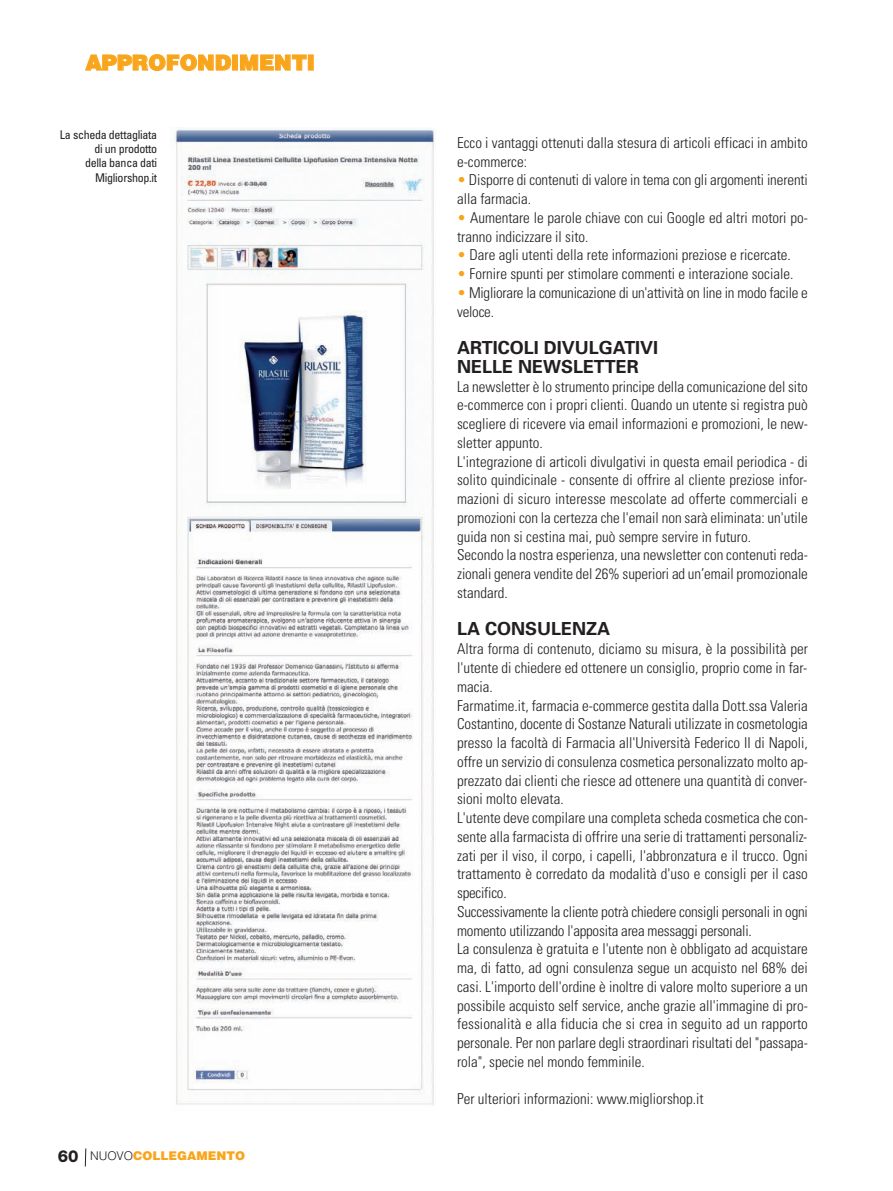
<style>
.page{position:relative;width:893px;height:1191px;background:#fff}
.page>*{position:absolute;margin:0;border:0;box-sizing:border-box;transform-origin:0 0}
.t1{font:900 21px "Helvetica";letter-spacing:-.005em;color:#f9a51b}
.t2{font:700 18px/18.8px "Univers";color:#231f20}
.t3{font:300 condensed 15px/18.8px "Univers";color:#231f20}
.t4{font:condensed 12px/14.4px "Univers";letter-spacing:-.025em;color:#231f20;text-align:right}
.t5{font:900 12px "Helvetica";color:#f9a51b}
.s1{font-family:"Helvetica Neue";font-weight:800;font-size:16.5px;color:#231f20}
.s2{font-weight:300;color:#231f20}
.s3{color:#f9a51b}
</style>
<div class="page">
<svg style="left:85px;top:1148px;width:2px;height:19px"></svg>
<img style="left:174px;top:128px;width:262px;height:977px">
<h1 class="t1" style="left:85px;top:55px;width:231px">APPROFONDIMENTI</h1>
<p class="t4" style="left:60px;top:128px;width:99px">La scheda dettagliata di un prodotto<br>della banca dati<br>Migliorshop.it</p>
<p class="t5" style="left:58px;top:1151px;width:189px"><span class="s1">60</span> <span class="s2">NUOVO</span>COLLEGAMENTO</p>
<p class="t3" style="left:457px;top:134px;width:352px">Ecco i vantaggi ottenuti dalla stesura di articoli efficaci in ambito e-commerce:</p>
<p class="t3" style="left:457px;top:172px;width:352px"><span class="s3">•</span> Disporre di contenuti di valore in tema con gli argomenti inerenti alla farmacia.</p>
<p class="t3" style="left:457px;top:209px;width:352px"><span class="s3">•</span> Aumentare le parole chiave con cui Google ed altri motori po&shy;tranno indicizzare il sito.</p>
<p class="t3" style="left:457px;top:247px;width:335px"><span class="s3">•</span> Dare agli utenti della rete informazioni preziose e ricercate.</p>
<p class="t3" style="left:457px;top:266px;width:338px"><span class="s3">•</span> Fornire spunti per stimolare commenti e interazione sociale.</p>
<p class="t3" style="left:457px;top:284px;width:352px"><span class="s3">•</span> Migliorare la comunicazione di un'attività on line in modo facile e veloce.</p>
<p class="t2" style="left:457px;top:340px;width:203px">ARTICOLI DIVULGATIVI<br>NELLE NEWSLETTER</p>
<p class="t3" style="left:457px;top:378px;width:352px">La newsletter è lo strumento principe della comunicazione del sito e-commerce con i propri clienti. Quando un utente si registra può scegliere di ricevere via email informazioni e promozioni, le new&shy;sletter appunto.<br>L'integrazione di articoli divulgativi in questa email periodica - di solito quindicinale - consente di offrire al cliente preziose infor&shy;mazioni di sicuro interesse mescolate ad offerte commerciali e promozioni con la certezza che l'email non sarà eliminata: un'utile guida non si cestina mai, può sempre servire in futuro.<br>Secondo la nostra esperienza, una newsletter con contenuti reda&shy;zionali genera vendite del 26% superiori ad un’email promozionale standard.</p>
<p class="t2" style="left:457px;top:621px;width:154px">LA CONSULENZA</p>
<p class="t3" style="left:457px;top:641px;width:352px">Altra forma di contenuto, diciamo su misura, è la possibilità per l'utente di chiedere ed ottenere un consiglio, proprio come in far&shy;macia.<br>Farmatime.it, farmacia e-commerce gestita dalla Dott.ssa Valeria Costantino, docente di Sostanze Naturali utilizzate in cosmetologia presso la facoltà di Farmacia all'Università Federico II di Napoli, offre un servizio di consulenza cosmetica personalizzato molto ap&shy;prezzato dai clienti che riesce ad ottenere una quantità di conver&shy;sioni molto elevata.<br>L'utente deve compilare una completa scheda cosmetica che con&shy;sente alla farmacista di offrire una serie di trattamenti personaliz&shy;zati per il viso, il corpo, i capelli, l'abbronzatura e il trucco. Ogni trattamento è corredato da modalità d'uso e consigli per il caso specifico.<br>Successivamente la cliente potrà chiedere consigli personali in ogni momento utilizzando l'apposita area messaggi personali.<br>La consulenza è gratuita e l'utente non è obbligato ad acquistare ma, di fatto, ad ogni consulenza segue un acquisto nel 68% dei casi. L'importo dell'ordine è inoltre di valore molto superiore a un possibile acquisto self service, anche grazie all'immagine di pro&shy;fessionalità e alla fiducia che si crea in seguito ad un rapporto personale. Per non parlare degli straordinari risultati del "passapa&shy;rola", specie nel mondo femminile.</p>
<p class="t3" style="left:457px;top:1091px;width:248px">Per ulteriori informazioni: www.migliorshop.it</p>
</div>
